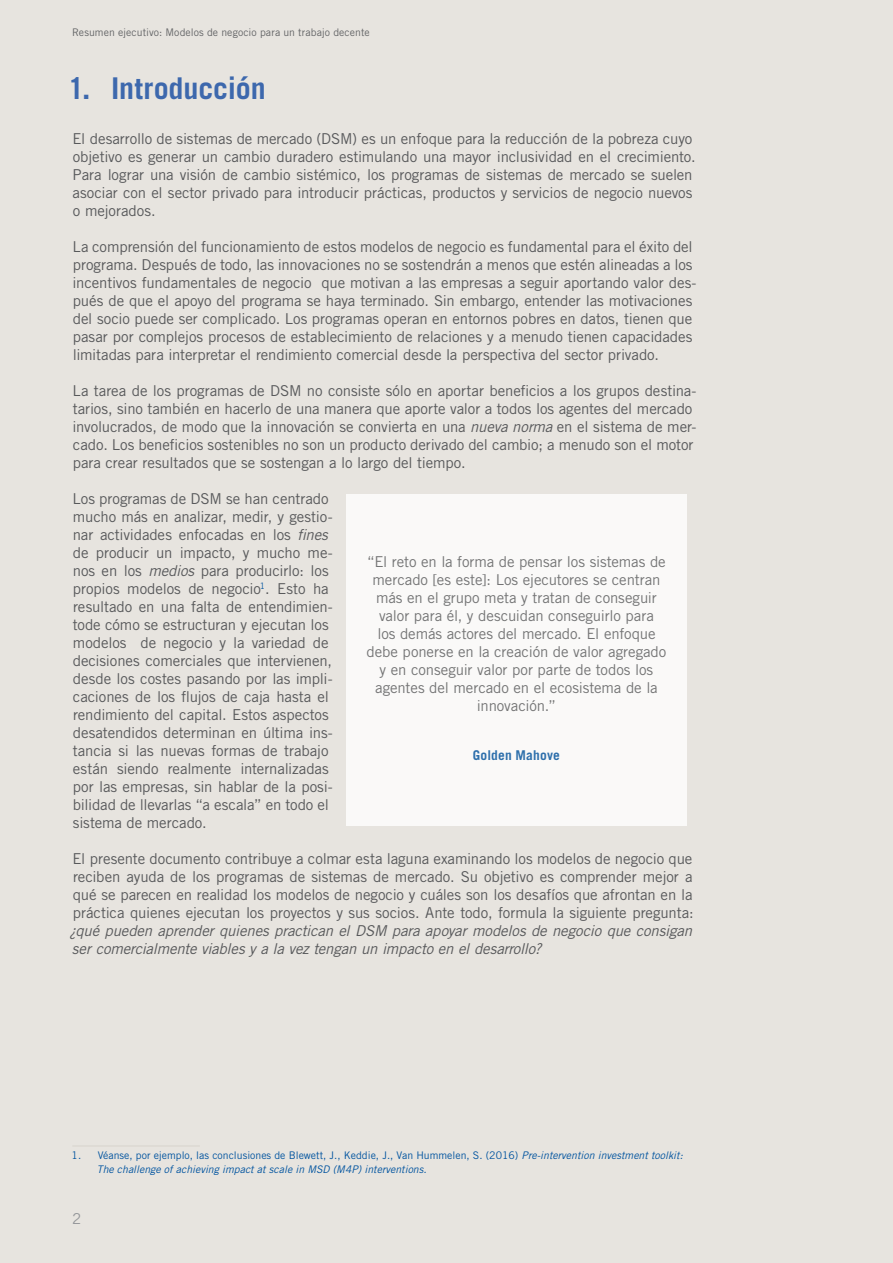
<style>
.page{position:relative;width:893px;height:1263px;background:#e7e4df}
.page>*{position:absolute;margin:0;border:0;box-sizing:border-box;transform-origin:0 0}
.t1{font:700 30px "Trade Gothic LT Std";letter-spacing:-.005em;color:#3d68ad}
.t2{font:15px/18px "Trade Gothic LT Std";letter-spacing:-.01em;color:#58595b}
.t3{font:italic 15px/18px "Trade Gothic LT Std";letter-spacing:-.01em;color:#58595b}
.t4{font:15px "Trade Gothic LT Std";color:#939598}
.t5{font:700 13.5px "Trade Gothic LT Std";letter-spacing:.01em;color:#00539f}
.t6{font:italic 10.5px/13.5px "Trade Gothic LT Std";color:#00539f}
.t7{font:10.5px "Trade Gothic LT Std";letter-spacing:.005em;color:#636466}
.s1{font-style:italic}
.s2{font-style:normal}
</style>
<div class="page">
<hr style="left:72px;top:1145px;width:128px;height:1px;background:#d9d5ce">
<div style="left:346px;top:494px;width:340px;height:332px;background:#faf9f8"></div>
<p class="t7" style="left:72px;top:26px;width:299px">Resumen ejecutivo: Modelos de negocio para un trabajo decente</p>
<h1 class="t1" style="left:68px;top:70px;width:199px">1. Introducción</h1>
<p class="t2" style="left:72px;top:129px;width:625px">El desarrollo de sistemas de mercado (DSM) es un enfoque para la reducción de la pobreza cuyo objetivo es generar un cambio duradero estimulando una mayor inclusividad en el crecimiento.<br>Para lograr una visión de cambio sistémico, los programas de sistemas de mercado se suelen asociar con el sector privado para introducir prácticas, productos y servicios de negocio nuevos o mejorados.</p>
<p class="t2" style="left:72px;top:237px;width:626px">La comprensión del funcionamiento de estos modelos de negocio es fundamental para el éxito del programa. Después de todo, las innovaciones no se sostendrán a menos que estén alineadas a los incentivos fundamentales de negocio que motivan a las empresas a seguir aportando valor des&shy;pués de que el apoyo del programa se haya terminado. Sin embargo, entender las motivaciones del socio puede ser complicado. Los programas operan en entornos pobres en datos, tienen que pasar por complejos procesos de establecimiento de relaciones y a menudo tienen capacidades limitadas para interpretar el rendimiento comercial desde la perspectiva del sector privado.</p>
<p class="t2" style="left:72px;top:381px;width:626px">La tarea de los programas de DSM no consiste sólo en aportar beneficios a los grupos destina&shy;tarios, sino también en hacerlo de una manera que aporte valor a todos los agentes del mercado involucrados, de modo que la innovación se convierta en una <span class="s1">nueva norma</span> en el sistema de mer&shy;cado. Los beneficios sostenibles no son un producto derivado del cambio; a menudo son el motor para crear resultados que se sostengan a lo largo del tiempo.</p>
<p class="t2" style="left:72px;top:489px;width:262px">Los programas de DSM se han centrado mucho más en analizar, medir, y gestio&shy;nar actividades enfocadas en los <span class="s1">fines </span>de producir un impacto, y mucho me&shy;nos en los <span class="s1">medios</span> para producirlo: los propios modelos de negocio<sup>1</sup>. Esto ha resultado en una falta de entendimien&shy;tode cómo se estructuran y ejecutan los modelos de negocio y la variedad de decisiones comerciales que intervienen, desde los costes pasando por las impli&shy;caciones de los flujos de caja hasta el rendimiento del capital. Estos aspectos desatendidos determinan en última ins&shy;tancia si las nuevas formas de trabajo están siendo realmente internalizadas por las empresas, sin hablar de la posi&shy;bilidad de llevarlas “a escala” en todo el sistema de mercado.</p>
<p class="t2" style="left:72px;top:849px;width:623px;text-align:justify">El presente documento contribuye a colmar esta laguna examinando los modelos de negocio que reciben ayuda de los programas de sistemas de mercado. Su objetivo es comprender mejor a qué se parecen en realidad los modelos de negocio y cuáles son los desafíos que afrontan en la práctica quienes ejecutan los proyectos y sus socios. Ante todo, formula la siguiente pregunta:</p>
<p class="t3" style="left:70px;top:922px;width:624px">¿qué pueden aprender quienes practican el DSM para apoyar modelos de negocio que consigan ser comercialmente viables y a la vez tengan un impacto en el desarrollo?</p>
<p class="t2" style="left:367px;top:552px;width:301px;text-align:center">“El reto en la forma de pensar los sistemas de mercado [es este]: Los ejecutores se centran más en el grupo meta y tratan de conseguir valor para él, y descuidan conseguirlo para<br>los demás actores del mercado. El enfoque debe ponerse en la creación de valor agregado y en conseguir valor por parte de todos los agentes del mercado en el ecosistema de la innovación.”</p>
<p class="t5" style="left:473px;top:747px;width:89px">Golden Mahove</p>
<p class="t6" style="left:97px;top:1149px;width:588px;text-indent:-25px"><span class="s2">1. Véanse, por ejemplo, las conclusiones de Blewett, J., Keddie, J., Van Hummelen, S. (2016)</span> Pre-intervention investment toolkit:<br>The challenge of achieving impact at scale in MSD (M4P) interventions.</p>
<p class="t4" style="left:72px;top:1210px;width:11px">2</p>
</div>
